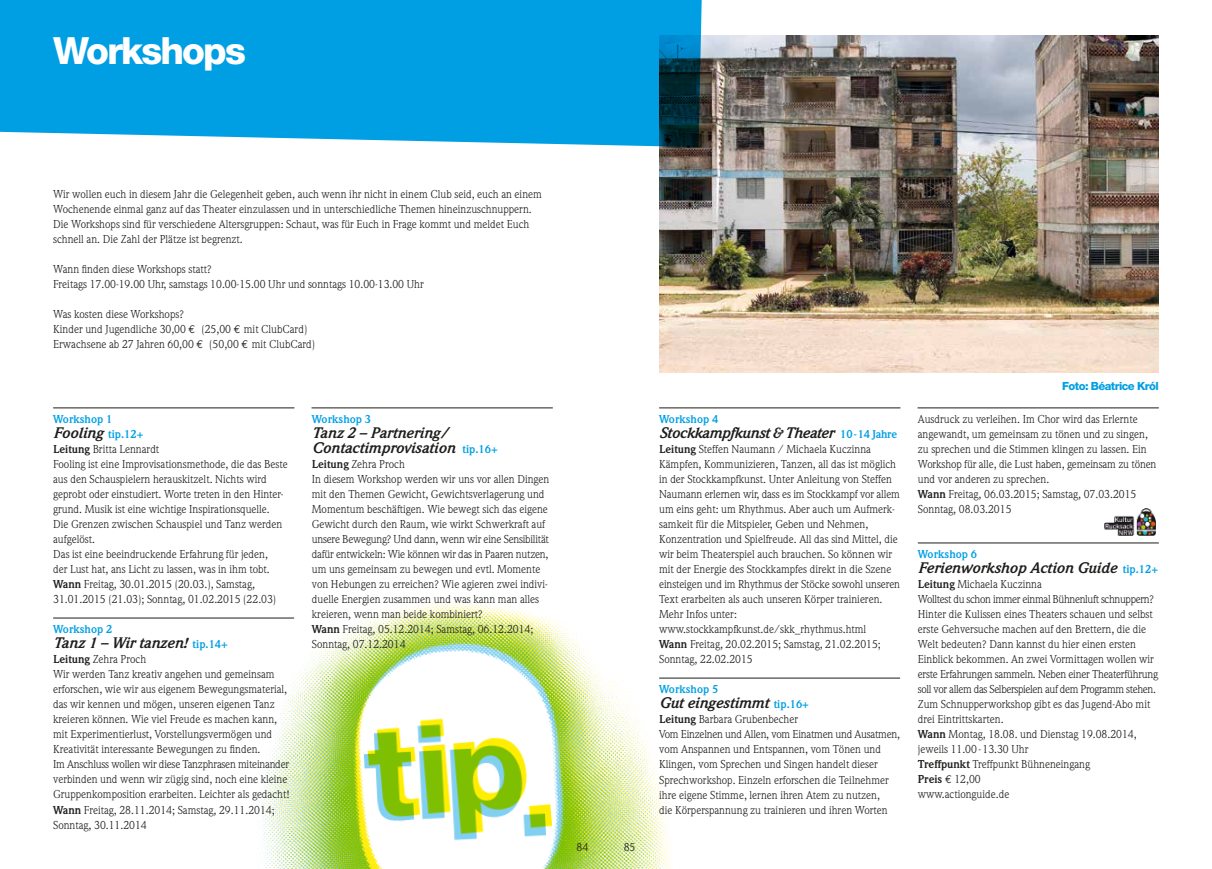
<style>
.page{position:relative;width:1212px;height:869px;background:#fff}
.page>*{position:absolute;margin:0;border:0;box-sizing:border-box;transform-origin:0 0}
.t1{font:800 37.5px "Helvetica Neue";letter-spacing:-.05em;color:#fff}
.t2{font:italic 700 15px/15px "Weidemann";color:#1d1d1b}
.t3{font:italic 700 15px "Weidemann";letter-spacing:-.02em;color:#1d1d1b}
.t4{font:11.25px/15px "Weidemann";color:#1d1d1b}
.t5{font:700 11.25px "Weidemann";color:#009fe3}
.t6{font:800 11.25px "Helvetica Neue";letter-spacing:-.05em;color:#009fe3}
.s1{font-family:"Euro Mono"}
.s2{font-style:normal;font-size:11.25px;color:#009fe3}
.s3{font-weight:700}
</style>
<div class="page">
<img style="left:244px;top:600px;width:429px;height:268px">
<hr style="left:53px;top:617px;width:241px;height:1px;background:#1d1d1b">
<hr style="left:659px;top:677px;width:241px;height:1px;background:#1d1d1b">
<hr style="left:918px;top:542px;width:241px;height:1px;background:#1d1d1b">
<img style="left:1104px;top:508px;width:51px;height:26px">
<img style="left:659px;top:35px;width:500px;height:337px">
<hr style="left:53px;top:407px;width:241px;height:1px;background:#1d1d1b">
<hr style="left:659px;top:407px;width:241px;height:1px;background:#1d1d1b">
<hr style="left:312px;top:407px;width:241px;height:1px;background:#1d1d1b">
<hr style="left:917px;top:407px;width:242px;height:1px;background:#1d1d1b">
<svg style="left:0;top:0;width:702px;height:147px;background:#0d9fdd"></svg>
<h1 class="t1" style="left:53px;top:28px;width:194px">Workshops</h1>
<p class="t4" style="left:53px;top:186px;width:490px">Wir wollen euch in diesem Jahr die Gelegenheit geben, auch wenn ihr nicht in einem Club seid, euch an einem Wochenende einmal ganz auf das Theater einzulassen und in unterschiedliche Themen hineinzuschnuppern.<br>Die Workshops sind für verschiedene Altersgruppen: Schaut, was für Euch in Frage kommt und meldet Euch schnell an. Die Zahl der Plätze ist begrenzt.</p>
<p class="t4" style="left:53px;top:261px;width:372px">Wann finden diese Workshops statt?<br>Freitags 17.00-19.00 Uhr, samstags 10.00-15.00 Uhr und sonntags 10.00-13.00 Uhr</p>
<p class="t4" style="left:53px;top:306px;width:264px">Was kosten diese Workshops?<br>Kinder und Jugendliche 30,00 <span class="s1">€</span> (25,00 <span class="s1">€</span> mit ClubCard)<br>Erwachsene ab 27 Jahren 60,00 <span class="s1">€</span> (50,00 <span class="s1">€</span> mit ClubCard)</p>
<p class="t5" style="left:53px;top:412px;width:61px">Workshop 1</p>
<h2 class="t2" style="left:53px;top:425px;width:92px">Fooling <span class="s2">tip.12+</span></h2>
<p class="t4" style="left:53px;top:441px;width:236px"><span class="s3">Leitung</span> Britta Lennardt<br>Fooling ist eine Improvisationsmethode, die das Beste aus den Schauspielern herauskitzelt. Nichts wird geprobt oder einstudiert. Worte treten in den Hinter&shy;grund. Musik ist eine wichtige Inspirationsquelle.<br>Die Grenzen zwischen Schauspiel und Tanz werden aufgelöst.<br>Das ist eine beeindruckende Erfahrung für jeden,<br>der Lust hat, ans Licht zu lassen, was in ihm tobt.<br><span class="s3">Wann</span> Freitag, 30.01.2015 (20.03.), Samstag, 31.01.2015 (21.03); Sonntag, 01.02.2015 (22.03)</p>
<p class="t5" style="left:53px;top:622px;width:61px">Workshop 2</p>
<h2 class="t2" style="left:53px;top:635px;width:176px">Tanz 1 – Wir tanzen! <span class="s2">tip.14+</span></h2>
<p class="t4" style="left:53px;top:651px;width:238px"><span class="s3">Leitung</span> Zehra Proch<br>Wir werden Tanz kreativ angehen und gemeinsam erforschen, wie wir aus eigenem Bewegungsmaterial, das wir kennen und mögen, unseren eigenen Tanz kreieren können. Wie viel Freude es machen kann, mit Experimentierlust, Vorstellungsvermögen und Kreativität interessante Bewegungen zu finden.<br>Im Anschluss wollen wir diese Tanzphrasen miteinander verbinden und wenn wir zügig sind, noch eine kleine Gruppenkomposition erarbeiten. Leichter als gedacht!<br><span class="s3">Wann</span> Freitag, 28.11.2014; Samstag, 29.11.2014; Sonntag, 30.11.2014</p>
<p class="t5" style="left:312px;top:412px;width:61px">Workshop 3</p>
<h2 class="t2" style="left:312px;top:425px;width:187px">Tanz 2 – Partnering/<br>Contactimprovisation <span class="s2">tip.16+</span></h2>
<p class="t4" style="left:312px;top:456px;width:239px"><span class="s3">Leitung</span> Zehra Proch<br>In diesem Workshop werden wir uns vor allen Dingen mit den Themen Gewicht, Gewichtsverlagerung und Momentum beschäftigen. Wie bewegt sich das eigene Gewicht durch den Raum, wie wirkt Schwerkraft auf unsere Bewegung? Und dann, wenn wir eine Sensibilität dafür entwickeln: Wie können wir das in Paaren nutzen, um uns gemeinsam zu bewegen und evtl. Momente von Hebungen zu erreichen? Wie agieren zwei indivi&shy;duelle Energien zusammen und was kann man alles kreieren, wenn man beide kombiniert?<br><span class="s3">Wann</span> Freitag, 05.12.2014; Samstag, 06.12.2014; Sonntag, 07.12.2014</p>
<p class="t4" style="left:576px;top:839px;width:13px">84</p>
<p class="t4" style="left:624px;top:839px;width:13px">85</p>
<p class="t5" style="left:659px;top:412px;width:61px">Workshop 4</p>
<h2 class="t3" style="left:659px;top:424px;width:240px">Stockkampfkunst &amp; Theater <span class="s2">10 - 14 Jahre</span></h2>
<p class="t4" style="left:659px;top:441px;width:242px"><span class="s3">Leitung</span> Steffen Naumann / Michaela Kuczinna Kämpfen, Kommunizieren, Tanzen, all das ist möglich in der Stockkampfkunst. Unter Anleitung von Steffen Naumann erlernen wir, dass es im Stockkampf vor allem um eins geht: um Rhythmus. Aber auch um Aufmerk&shy;samkeit für die Mitspieler, Geben und Nehmen, Konzentration und Spielfreude. All das sind Mittel, die wir beim Theaterspiel auch brauchen. So können wir mit der Energie des Stockkampfes direkt in die Szene einsteigen und im Rhythmus der Stöcke sowohl unseren Text erarbeiten als auch unseren Körper trainieren.<br>Mehr Infos unter: www.stockkampfkunst.de/skk_rhythmus.html<br><span class="s3">Wann</span> Freitag, 20.02.2015; Samstag, 21.02.2015; Sonntag, 22.02.2015</p>
<p class="t5" style="left:659px;top:682px;width:61px">Workshop 5</p>
<h2 class="t2" style="left:659px;top:695px;width:151px">Gut eingestimmt <span class="s2">tip.16+</span></h2>
<p class="t4" style="left:659px;top:711px;width:242px"><span class="s3">Leitung</span> Barbara Grubenbecher<br>Vom Einzelnen und Allen, vom Einatmen und Ausatmen, vom Anspannen und Entspannen, vom Tönen und Klingen, vom Sprechen und Singen handelt dieser Sprechworkshop. Einzeln erforschen die Teilnehmer ihre eigene Stimme, lernen ihren Atem zu nutzen,<br>die Körperspannung zu trainieren und ihren Worten</p>
<p class="t6" style="left:1062px;top:379px;width:98px">Foto: Béatrice Król</p>
<p class="t4" style="left:918px;top:411px;width:240px">Ausdruck zu verleihen. Im Chor wird das Erlernte angewandt, um gemeinsam zu tönen und zu singen, zu sprechen und die Stimmen klingen zu lassen. Ein Workshop für alle, die Lust haben, gemeinsam zu tönen und vor anderen zu sprechen.<br><span class="s3">Wann</span> Freitag, 06.03.2015; Samstag, 07.03.2015<br>Sonntag, 08.03.2015</p>
<p class="t5" style="left:918px;top:547px;width:61px">Workshop 6</p>
<h2 class="t2" style="left:918px;top:560px;width:242px">Ferienworkshop Action Guide <span class="s2">tip.12+</span></h2>
<p class="t4" style="left:918px;top:576px;width:242px"><span class="s3">Leitung</span> Michaela Kuczinna<br>Wolltest du schon immer einmal Bühnenluft schnuppern?<br>Hinter die Kulissen eines Theaters schauen und selbst erste Gehversuche machen auf den Brettern, die die Welt bedeuten? Dann kannst du hier einen ersten Einblick bekommen. An zwei Vormittagen wollen wir erste Erfahrungen sammeln. Neben einer Theaterführung soll vor allem das Selberspielen auf dem Programm stehen.<br>Zum Schnupperworkshop gibt es das Jugend-Abo mit drei Eintrittskarten.<br><span class="s3">Wann</span> Montag, 18.08. und Dienstag 19.08.2014, jeweils 11.00-13.30 Uhr<br><span class="s3">Treffpunkt</span> Treffpunkt Bühneneingang<br><span class="s3">Preis</span> <span class="s1">€</span> 12,00<br>www.actionguide.de</p>
</div>
